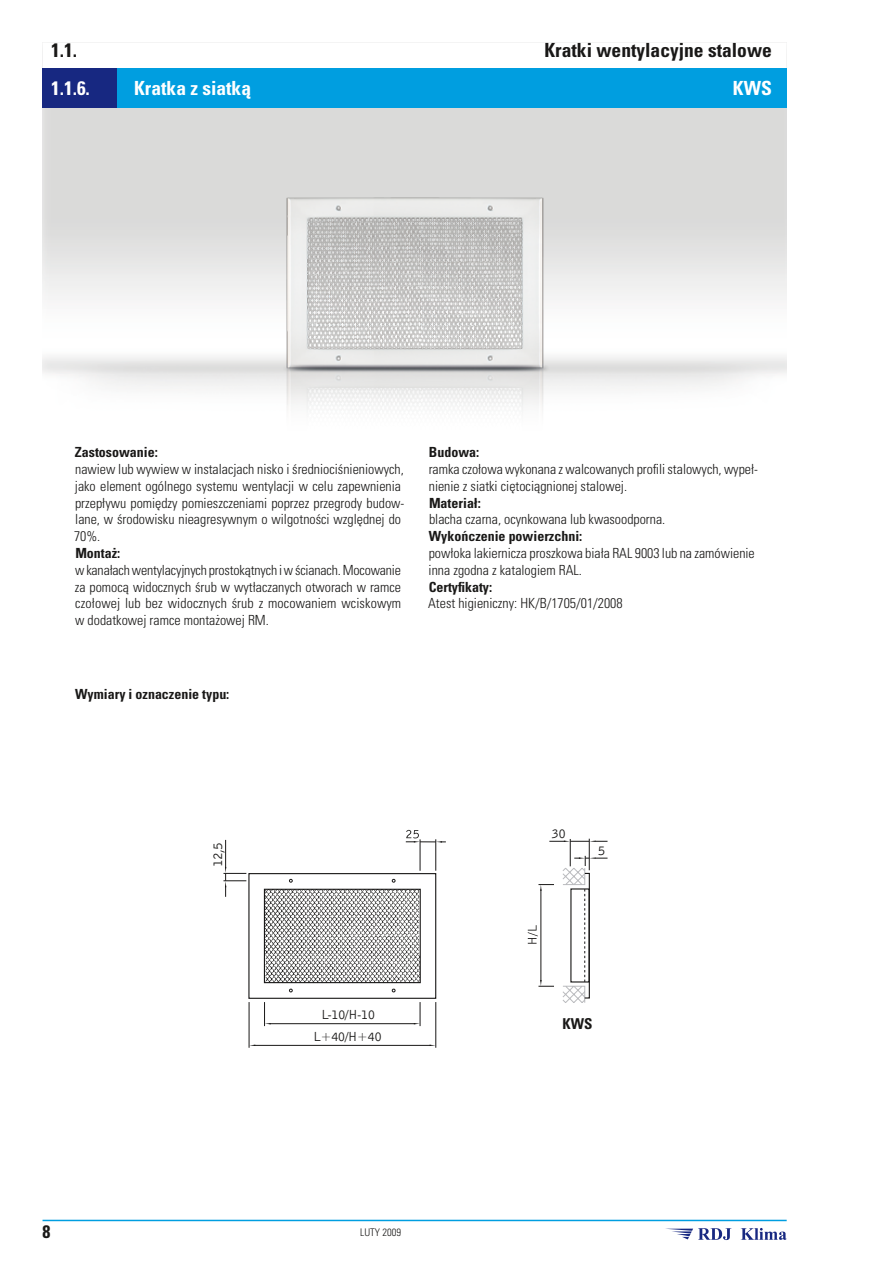
<style>
.page{position:relative;width:893px;height:1263px;background:#fff}
.page>*{position:absolute;margin:0;border:0;box-sizing:border-box;transform-origin:0 0}
.t1{font:700 condensed 19.5px "Univers Pl LT";color:#191817}
.t2{font:700 condensed 19.5px "Univers Pl LT";color:#fff}
.t3{font:700 condensed 18px "Univers Pl LT";color:#191817}
.t4{font:700 condensed 15px "Univers Pl LT";color:#191817}
.t5{font:300 condensed 13.95px/16.8px "Univers Pl LT";color:#191817}
.t6{font:700 condensed 13.95px "Univers Pl LT";color:#191817}
.t7{font:13.5px/21.9px "Bell Gothic EU Normal";letter-spacing:-.05em;color:#191817;text-align:center}
.t8{font:300 condensed 10.5px "Univers Pl LT";color:#191817}
</style>
<div class="page">
<img style="left:266px;top:198px;width:297px;height:216px">
<hr style="left:249px;top:1002px;width:1px;height:46px;background:#191817">
<hr style="left:436px;top:1002px;width:1px;height:46px;background:#191817">
<hr style="left:254px;top:1045px;width:177px;height:1px;background:#191817">
<svg style="left:223px;top:830px;width:223px;height:196px"></svg>
<svg style="left:528px;top:839px;width:79px;height:164px"></svg>
<hr style="left:43px;top:1220px;width:744px;height:1px;background:#009ee0">
<svg style="left:665px;top:1228px;width:122px;height:12px"></svg>
<div style="left:43px;top:68px;width:74px;height:40px;background:#172881"></div>
<div style="left:117px;top:68px;width:670px;height:40px;background:#009ee0"></div>
<h1 class="t1" style="left:51px;top:38px;width:27px">1.1.</h1>
<h1 class="t1" style="left:544px;top:38px;width:229px">Kratki wentylacyjne stalowe</h1>
<h1 class="t2" style="left:51px;top:76px;width:40px">1.1.6.</h1>
<h1 class="t2" style="left:134px;top:76px;width:118px">Kratka z siatką</h1>
<h1 class="t2" style="left:733px;top:76px;width:41px">KWS</h1>
<p class="t6" style="left:75px;top:444px;width:84px">Zastosowanie:</p>
<p class="t5" style="left:74px;top:461px;width:332px">nawiew lub wywiew w instalacjach nisko i średniociśnieniowych, jako element ogólnego systemu wentylacji w celu zapewnienia przepływu pomiędzy pomieszczeniami poprzez przegrody budow&shy;lane, w środowisku nieagresywnym o wilgotności względnej do 70%.</p>
<p class="t6" style="left:75px;top:544px;width:46px">Montaż:</p>
<p class="t5" style="left:75px;top:561px;width:328px;text-align:justify">w kanałach wentylacyjnych prostokątnych i w ścianach. Mocowanie za pomocą widocznych śrub w wytłaczanych otworach w ramce czołowej lub bez widocznych śrub z mocowaniem wciskowym w dodatkowej ramce montażowej RM.</p>
<p class="t6" style="left:75px;top:685px;width:156px">Wymiary i oznaczenie typu:</p>
<p class="t6" style="left:429px;top:444px;width:52px">Budowa:</p>
<p class="t5" style="left:429px;top:461px;width:331px">ramka czołowa wykonana z walcowanych profili stalowych, wypeł&shy;nienie z siatki ciętociągnionej stalowej.</p>
<p class="t6" style="left:429px;top:494px;width:53px">Materiał:</p>
<p class="t5" style="left:429px;top:511px;width:238px">blacha czarna, ocynkowana lub kwasoodporna.</p>
<p class="t6" style="left:429px;top:528px;width:155px">Wykończenie powierzchni:</p>
<p class="t5" style="left:429px;top:545px;width:328px">powłoka lakiernicza proszkowa biała RAL 9003 lub na zamówienie inna zgodna z katalogiem RAL.</p>
<p class="t6" style="left:429px;top:578px;width:65px">Certyfikaty:</p>
<p class="t5" style="left:428px;top:595px;width:196px">Atest higieniczny: HK/B/1705/01/2008</p>
<p class="t7" style="left:207px;top:867px;width:26px;rotate:-90deg">12,5</p>
<p class="t7" style="left:552px;top:823px;width:16px">30</p>
<p class="t7" style="left:598px;top:840px;width:9px">5</p>
<p class="t7" style="left:313px;top:1004px;width:70px">L-10/H-10<br>L+40/H+40</p>
<p class="t4" style="left:562px;top:1014px;width:32px">KWS</p>
<p class="t3" style="left:43px;top:1220px;width:9px">8</p>
<p class="t8" style="left:360px;top:1225px;width:42px">LUTY 2009</p>
</div>
